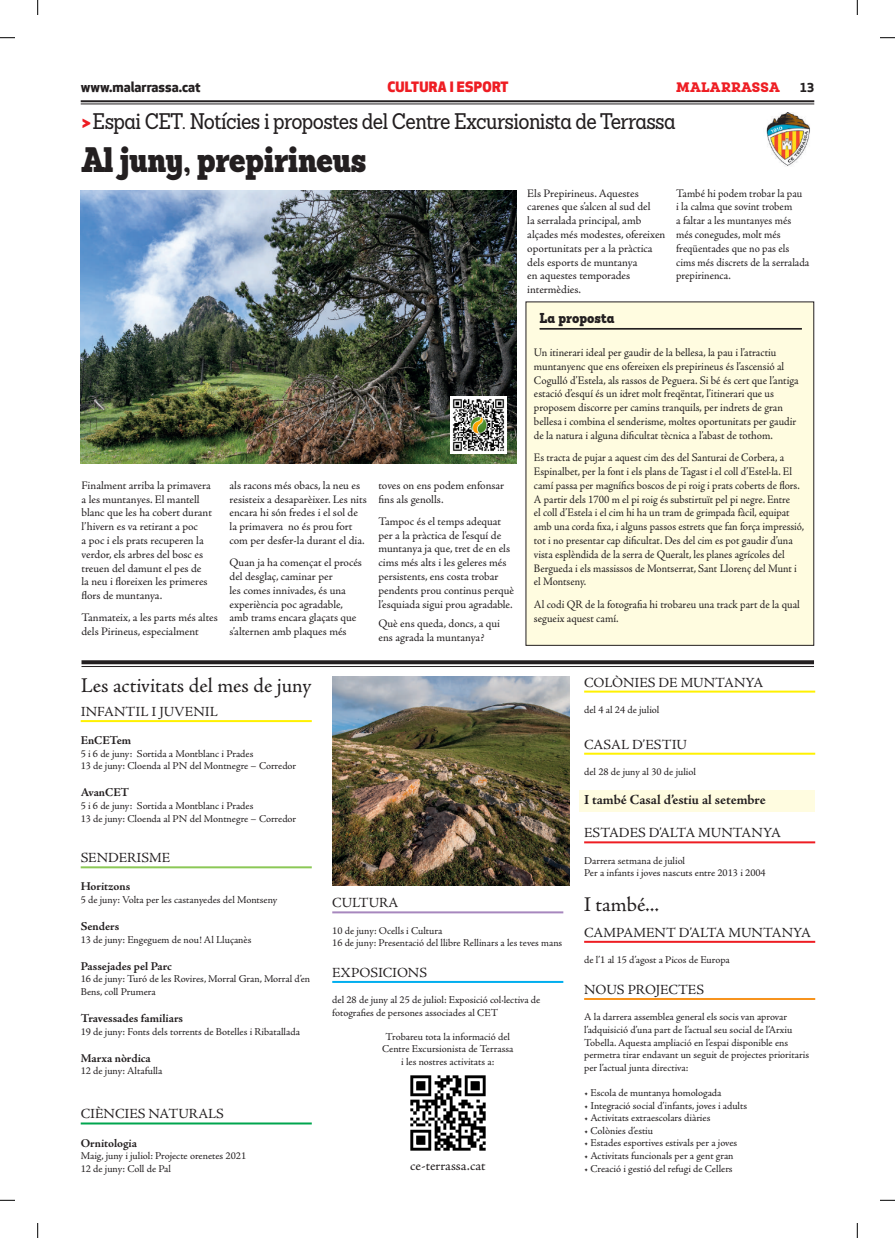
<style>
.page{position:relative;width:895px;height:1238px;background:#fff}
.page>*{position:absolute;margin:0;border:0;box-sizing:border-box;transform-origin:0 0}
.t1{font:900 condensed 34.5px "Sanchez";letter-spacing:-.025em;color:#231f20}
.t2{font:22px "Sanchez Condensed";letter-spacing:-.025em;color:#231f20}
.t3{font:21px "Adobe Jenson Pro";color:#231f20}
.t4{font:14px "Adobe Jenson Pro";color:#231f20}
.t5{font:700 14px "Adobe Jenson Pro";letter-spacing:-.005em;color:#231f20}
.t6{font:700 14px "Apex New";color:#231f20}
.t7{font:800 14px "Apex New";letter-spacing:.02em;color:#ee1d23}
.t8{font:900 14px "Roble Alt";letter-spacing:.025em;color:#ee1d23}
.t9{font:900 condensed 14px "Sanchez";color:#231f20}
.t10{font:700 12px "Adobe Jenson Pro";letter-spacing:-.005em;color:#231f20}
.t11{font:700 12px "Apex New";color:#231f20}
.t12{font:11.5px/13.8px "Adobe Jenson Pro";color:#231f20}
.t13{font:11.5px/13.8px "Adobe Jenson Pro";color:#231f20;scale:.94 1}
.t14{font:11.5px/13.8px "Adobe Jenson Pro";color:#231f20;scale:.96 1}
.t15{font:11.5px/13.8px "Adobe Jenson Pro";color:#231f20;scale:.95 1}
.t16{font:10.5px/12.6px "Adobe Jenson Pro";color:#231f20}
.s1{font-family:"Sanchez";font-weight:900;font-stretch:condensed;color:#ee1d23}
</style>
<div class="page">
<hr style="left:81px;top:100px;width:733px;height:2px;background:#231f20">
<hr style="left:81px;top:104px;width:733px;height:1px;background:#231f20">
<img style="left:81px;top:191px;width:435px;height:272px">
<img style="left:450px;top:397px;width:57px;height:56px">
<svg style="left:81px;top:660px;width:733px;height:4px;fill:#231f20"></svg>
<hr style="left:81px;top:666px;width:733px;height:1px;background:#231f20">
<img style="left:766px;top:113px;width:44px;height:53px">
<div style="left:526px;top:302px;width:287px;height:343px;background:#fffce0"></div>
<hr style="left:539px;top:328px;width:263px;height:1px;background:#231f20">
<hr style="left:539px;top:329px;width:263px;height:1px;background:#231f20">
<div style="left:579px;top:790px;width:235px;height:22px;background:#fffce0"></div>
<hr style="left:81px;top:720px;width:231px;height:2px;background:#fff101">
<hr style="left:81px;top:866px;width:231px;height:2px;background:#8bc856">
<hr style="left:332px;top:911px;width:231px;height:2px;background:#a787be">
<hr style="left:332px;top:981px;width:231px;height:2px;background:#00aeef">
<hr style="left:81px;top:1122px;width:231px;height:2px;background:#00a54f">
<img style="left:332px;top:676px;width:237px;height:209px">
<hr style="left:584px;top:998px;width:231px;height:2px;background:#f7931d">
<hr style="left:584px;top:690px;width:231px;height:2px;background:#fff101">
<hr style="left:584px;top:841px;width:231px;height:2px;background:#ee1d23">
<hr style="left:584px;top:752px;width:231px;height:2px;background:#fff101">
<img style="left:410px;top:1075px;width:76px;height:76px">
<hr style="left:584px;top:941px;width:231px;height:2px;background:#ee1d23">
<svg style="left:0;top:37px;width:15px;height:2px"></svg>
<svg style="left:880px;top:37px;width:15px;height:2px"></svg>
<svg style="left:0;top:1199px;width:15px;height:2px"></svg>
<svg style="left:880px;top:1199px;width:15px;height:2px"></svg>
<svg style="left:37px;top:0;width:2px;height:15px"></svg>
<svg style="left:37px;top:1223px;width:2px;height:15px"></svg>
<svg style="left:856px;top:0;width:2px;height:15px"></svg>
<svg style="left:856px;top:1223px;width:2px;height:15px"></svg>
<h3 class="t6" style="left:81px;top:76px;width:121px">www.malarrassa.cat</h3>
<h3 class="t7" style="left:387px;top:77px;width:123px">CULTURA I ESPORT</h3>
<h3 class="t8" style="left:676px;top:78px;width:105px">MALARRASSA</h3>
<p class="t11" style="left:799px;top:78px;width:16px">13</p>
<h2 class="t2" style="left:81px;top:107px;width:595px"><span class="s1">&gt;</span>Espai CET. Notícies i propostes del Centre Excursionista de Terrassa</h2>
<h1 class="t1" style="left:81px;top:135px;width:287px">Al juny, prepirineus</h1>
<p class="t12" style="left:81px;top:478px;width:132px">Finalment arriba la primavera a les muntanyes. El mantell blanc que les ha cobert durant l’hivern es va retirant a poc<br>a poc i els prats recuperen la verdor, els arbres del bosc es treuen del damunt el pes de<br>la neu i floreixen les primeres flors de muntanya.</p>
<p class="t12" style="left:81px;top:611px;width:138px">Tanmateix, a les parts més altes dels Pirineus, especialment</p>
<p class="t12" style="left:229px;top:478px;width:139px">als racons més obacs, la neu es resisteix a desaparèixer. Les nits encara hi són fredes i el sol de la primavera no és prou fort com per desfer-la durant el dia.</p>
<p class="t12" style="left:229px;top:556px;width:134px">Quan ja ha començat el procés del desglaç, caminar per<br>les comes innivades, és una experiència poc agradable, amb trams encara glaçats que s’alternen amb plaques més</p>
<p class="t12" style="left:378px;top:478px;width:127px">toves on ens podem enfonsar fins als genolls.</p>
<p class="t12" style="left:378px;top:514px;width:137px">Tampoc és el temps adequat per a la pràctica de l’esquí de muntanya ja que, tret de en els cims més alts i les geleres més persistents, ens costa trobar pendents prou continus perquè l’esquiada sigui prou agradable.</p>
<p class="t12" style="left:378px;top:617px;width:123px">Què ens queda, doncs, a qui ens agrada la muntanya?</p>
<p class="t12" style="left:527px;top:186px;width:140px">Els Prepirineus. Aquestes carenes que s’alcen al sud del<br>la serralada principal, amb alçades més modestes, ofereixen oportunitats per a la pràctica dels esports de muntanya<br>en aquestes temporades intermèdies.</p>
<p class="t15" style="left:676px;top:186px;width:142px">També hi podem trobar la pau<br>i la calma que sovint trobem<br>a faltar a les muntanyes més més conegudes, molt més freqüentades que no pas els cims més discrets de la serralada prepirinenca.</p>
<h3 class="t9" style="left:539px;top:308px;width:77px">La proposta</h3>
<p class="t14" style="left:534px;top:346px;width:277px">Un itinerari ideal per gaudir de la bellesa, la pau i l’atractiu muntanyenc que ens ofereixen els prepirineus és l’ascensió al Cogulló d’Estela, als rassos de Peguera. Si bé és cert que l’antiga estació d’esquí és un idret molt freqëntat, l’itinerari que us proposem discorre per camins tranquils, per indrets de gran bellesa i combina el senderisme, moltes oportunitats per gaudir de la natura i alguna dificultat tècnica a l’abast de tothom.</p>
<p class="t13" style="left:534px;top:451px;width:289px">Es tracta de pujar a aquest cim des del Santurai de Corbera, a Espinalbet, per la font i els plans de Tagast i el coll d’Estel·la. El camí passa per magnífics boscos de pi roig i prats coberts de flors.<br>A partir dels 1700 m el pi roig és substirtuït pel pi negre. Entre<br>el coll d’Estela i el cim hi ha un tram de grimpada fàcil, equipat amb una corda fixa, i alguns passos estrets que fan força impressió, tot i no presentar cap dificultat. Des del cim es pot gaudir d’una vista esplèndida de la serra de Queralt, les planes agrícoles del Bergueda i els massissos de Montserrat, Sant Llorenç del Munt i el Montseny.</p>
<p class="t14" style="left:534px;top:597px;width:278px">Al codi QR de la fotografia hi trobareu una track part de la qual segueix aquest camí.</p>
<h3 class="t3" style="left:81px;top:673px;width:232px">Les activitats del mes de juny</h3>
<h3 class="t4" style="left:81px;top:703px;width:138px">INFANTIL I JUVENIL</h3>
<p class="t10" style="left:81px;top:733px;width:52px">EnCETem</p>
<p class="t16" style="left:81px;top:747px;width:217px">5 i 6 de juny: Sortida a Montblanc i Prades<br>13 de juny: Cloenda al PN del Montnegre – Corredor</p>
<p class="t10" style="left:81px;top:786px;width:50px">AvanCET</p>
<p class="t16" style="left:81px;top:799px;width:217px">5 i 6 de juny: Sortida a Montblanc i Prades<br>13 de juny: Cloenda al PN del Montnegre – Corredor</p>
<h3 class="t4" style="left:81px;top:850px;width:91px">SENDERISME</h3>
<p class="t10" style="left:81px;top:880px;width:51px">Horitzons</p>
<p class="t16" style="left:81px;top:893px;width:198px">5 de juny: Volta per les castanyedes del Montseny</p>
<p class="t10" style="left:81px;top:919px;width:40px">Senders</p>
<p class="t16" style="left:81px;top:933px;width:172px">13 de juny: Engeguem de nou! Al Lluçanès</p>
<p class="t10" style="left:81px;top:959px;width:93px">Passejades pel Parc</p>
<p class="t16" style="left:81px;top:973px;width:231px">16 de juny: Turó de les Rovires, Morral Gran, Morral d’en<br>Bens, coll Prumera</p>
<p class="t10" style="left:81px;top:1011px;width:104px">Travessades familiars</p>
<p class="t16" style="left:81px;top:1025px;width:221px">19 de juny: Fonts dels torrents de Botelles i Ribatallada</p>
<p class="t10" style="left:81px;top:1051px;width:72px">Marxa nòrdica</p>
<p class="t16" style="left:81px;top:1064px;width:83px">12 de juny: Altafulla</p>
<h3 class="t4" style="left:81px;top:1106px;width:145px">CIÈNCIES NATURALS</h3>
<p class="t10" style="left:81px;top:1136px;width:58px">Ornitologia</p>
<p class="t16" style="left:81px;top:1149px;width:167px">Maig, juny i juliol: Projecte orenetes 2021<br>12 de juny: Coll de Pal</p>
<h3 class="t4" style="left:332px;top:895px;width:68px">CULTURA</h3>
<p class="t16" style="left:332px;top:924px;width:231px">10 de juny: Ocells i Cultura<br>16 de juny: Presentació del llibre Rellinars a les teves mans</p>
<h3 class="t4" style="left:332px;top:964px;width:96px">EXPOSICIONS</h3>
<p class="t16" style="left:332px;top:994px;width:210px">del 28 de juny al 25 de juliol: Exposició col·lectiva de fotografies de persones associades al CET</p>
<p class="t16" style="left:382px;top:1030px;width:133px;text-align:center">Trobareu tota la informació del<br>Centre Excursionista de Terrassa i les nostres activitats a:</p>
<h3 class="t4" style="left:410px;top:1157px;width:77px">ce-terrassa.cat</h3>
<h3 class="t4" style="left:584px;top:674px;width:181px">COLÒNIES DE MUNTANYA</h3>
<p class="t16" style="left:584px;top:703px;width:77px">del 4 al 24 de juliol</p>
<h3 class="t4" style="left:584px;top:736px;width:104px">CASAL D’ESTIU</h3>
<p class="t16" style="left:584px;top:765px;width:113px">del 28 de juny al 30 de juliol</p>
<h3 class="t5" style="left:584px;top:792px;width:183px">I també Casal d’estiu al setembre</h3>
<h3 class="t4" style="left:584px;top:825px;width:198px">ESTADES D’ALTA MUNTANYA</h3>
<p class="t16" style="left:584px;top:854px;width:183px">Darrera setmana de juliol<br>Per a infants i joves nascuts entre 2013 i 2004</p>
<h3 class="t3" style="left:583px;top:893px;width:77px">I també...</h3>
<h3 class="t4" style="left:584px;top:924px;width:228px">CAMPAMENT D’ALTA MUNTANYA</h3>
<p class="t16" style="left:584px;top:953px;width:147px">de l’1 al 15 d’agost a Picos de Europa</p>
<h3 class="t4" style="left:584px;top:981px;width:121px">NOUS PROJECTES</h3>
<p class="t16" style="left:584px;top:1011px;width:226px">A la darrera assemblea general els socis van aprovar l’adquisició d’una part de l’actual seu social de l’Arxiu Tobella. Aquesta ampliació en l’espai disponible ens permetra tirar endavant un seguit de projectes prioritaris per l’actual junta directiva:</p>
<p class="t16" style="left:584px;top:1086px;width:139px">• Escola de muntanya homologada</p>
<p class="t16" style="left:584px;top:1099px;width:164px">• Integració social d’infants, joves i adults</p>
<p class="t16" style="left:584px;top:1111px;width:128px">• Activitats extraescolars diàries</p>
<p class="t16" style="left:584px;top:1124px;width:70px">• Colònies d’estiu</p>
<p class="t16" style="left:584px;top:1137px;width:155px">• Estades esportives estivals per a joves</p>
<p class="t16" style="left:584px;top:1149px;width:151px">• Activitats funcionals per a gent gran</p>
<p class="t16" style="left:584px;top:1162px;width:150px">• Creació i gestió del refugi de Cellers</p>
</div>
